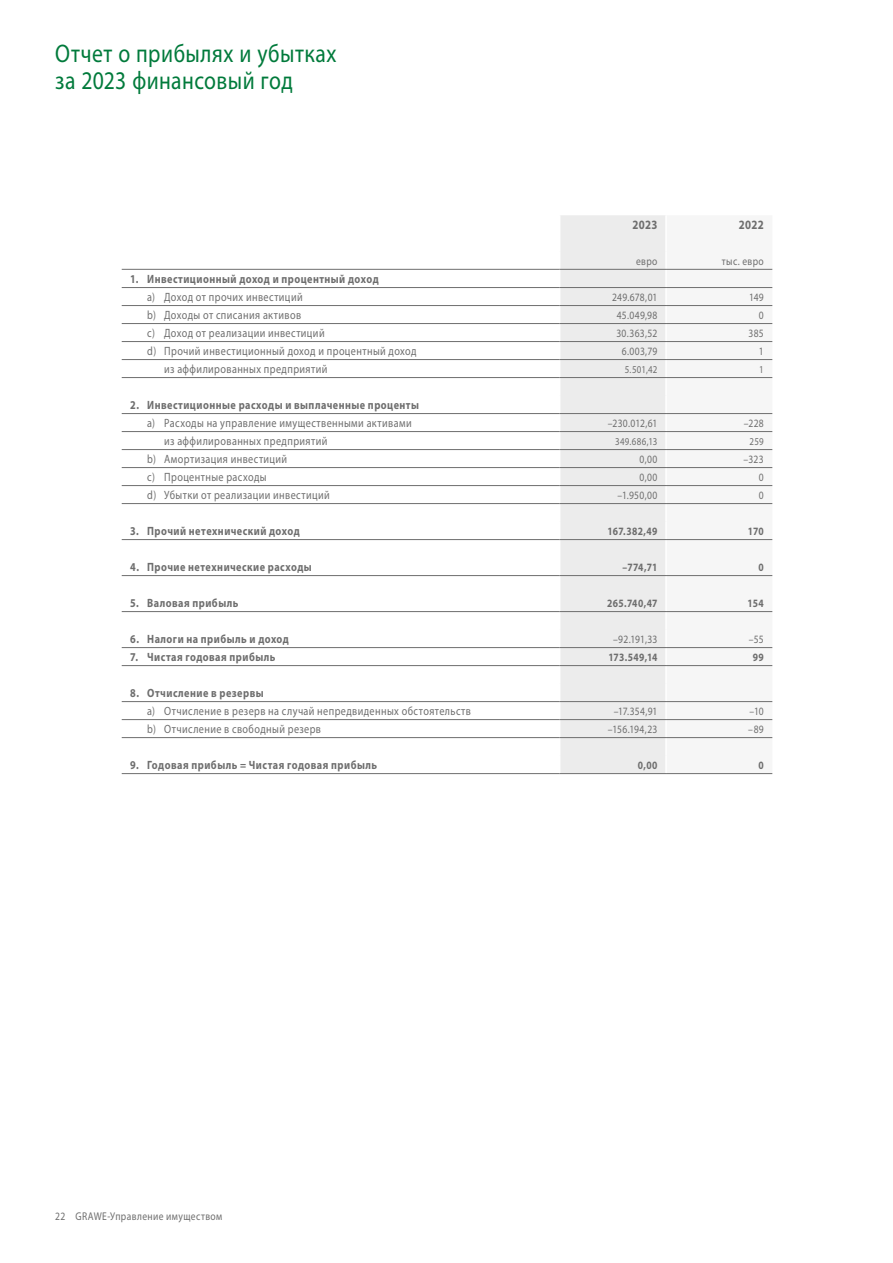
<style>
.page{position:relative;width:893px;height:1263px;background:#fff}
.page>*{position:absolute;margin:0;border:0;box-sizing:border-box;transform-origin:0 0}
.t1{font:25.5px/27px "Myriad Pro";letter-spacing:.02em;color:#007a3b;scale:.85 1}
.t2{font:700 12.75px "Myriad Pro";letter-spacing:.03em;color:#6e6e6e;scale:.85 1}
.t3{font:12px "Myriad Pro";letter-spacing:.04em;color:#6e6e6e;scale:.85 1}
.t4{font:700 12px "Myriad Pro";letter-spacing:.045em;color:#6e6e6e;scale:.85 1}
.t5{font:11.25px "Myriad Pro";letter-spacing:.035em;color:#6e6e6e;scale:.85 1}
.t6{font:700 11.25px "Myriad Pro";letter-spacing:.03em;color:#6e6e6e;scale:.85 1}
.t7{font:10.5px "Myriad Pro";letter-spacing:.03em;color:#6e6e6e;scale:.85 1}
</style>
<div class="page">
<hr style="left:892px;top:0;width:1px;height:1263px;background:#bbbcbc">
<div style="left:560px;top:215px;width:105px;height:558px;background:#ececec"></div>
<div style="left:667px;top:268px;width:105px;height:471px;background:#f6f6f6"></div>
<svg style="left:665px;top:268px;width:2px;height:237px"></svg>
<svg style="left:665px;top:612px;width:2px;height:127px"></svg>
<hr style="left:122px;top:287px;width:438px;height:1px;background:#6e6e6e">
<hr style="left:560px;top:287px;width:106px;height:1px;background:#6e6e6e">
<hr style="left:666px;top:287px;width:106px;height:1px;background:#6e6e6e">
<hr style="left:122px;top:359px;width:438px;height:1px;background:#6e6e6e">
<hr style="left:560px;top:359px;width:106px;height:1px;background:#6e6e6e">
<hr style="left:666px;top:359px;width:106px;height:1px;background:#6e6e6e">
<hr style="left:122px;top:413px;width:438px;height:1px;background:#6e6e6e">
<hr style="left:560px;top:413px;width:106px;height:1px;background:#6e6e6e">
<hr style="left:666px;top:413px;width:106px;height:1px;background:#6e6e6e">
<hr style="left:122px;top:431px;width:438px;height:1px;background:#6e6e6e">
<hr style="left:560px;top:431px;width:106px;height:1px;background:#6e6e6e">
<hr style="left:666px;top:431px;width:106px;height:1px;background:#6e6e6e">
<hr style="left:122px;top:449px;width:438px;height:1px;background:#6e6e6e">
<hr style="left:560px;top:449px;width:106px;height:1px;background:#6e6e6e">
<hr style="left:666px;top:449px;width:106px;height:1px;background:#6e6e6e">
<hr style="left:122px;top:467px;width:438px;height:1px;background:#6e6e6e">
<hr style="left:560px;top:467px;width:106px;height:1px;background:#6e6e6e">
<hr style="left:666px;top:467px;width:106px;height:1px;background:#6e6e6e">
<hr style="left:122px;top:305px;width:438px;height:1px;background:#6e6e6e">
<hr style="left:560px;top:305px;width:106px;height:1px;background:#6e6e6e">
<hr style="left:666px;top:305px;width:106px;height:1px;background:#6e6e6e">
<hr style="left:122px;top:323px;width:438px;height:1px;background:#6e6e6e">
<hr style="left:560px;top:323px;width:106px;height:1px;background:#6e6e6e">
<hr style="left:666px;top:323px;width:106px;height:1px;background:#6e6e6e">
<hr style="left:122px;top:341px;width:438px;height:1px;background:#6e6e6e">
<hr style="left:560px;top:341px;width:106px;height:1px;background:#6e6e6e">
<hr style="left:666px;top:341px;width:106px;height:1px;background:#6e6e6e">
<hr style="left:122px;top:485px;width:438px;height:1px;background:#6e6e6e">
<hr style="left:560px;top:485px;width:106px;height:1px;background:#6e6e6e">
<hr style="left:666px;top:485px;width:106px;height:1px;background:#6e6e6e">
<hr style="left:122px;top:503px;width:438px;height:1px;background:#6e6e6e">
<hr style="left:560px;top:503px;width:106px;height:1px;background:#6e6e6e">
<hr style="left:666px;top:503px;width:106px;height:1px;background:#6e6e6e">
<hr style="left:122px;top:701px;width:438px;height:1px;background:#6e6e6e">
<hr style="left:560px;top:701px;width:106px;height:1px;background:#6e6e6e">
<hr style="left:666px;top:701px;width:106px;height:1px;background:#6e6e6e">
<hr style="left:122px;top:719px;width:438px;height:1px;background:#6e6e6e">
<hr style="left:560px;top:719px;width:106px;height:1px;background:#6e6e6e">
<hr style="left:666px;top:719px;width:106px;height:1px;background:#6e6e6e">
<hr style="left:560px;top:269px;width:106px;height:1px;background:#6e6e6e">
<hr style="left:666px;top:269px;width:106px;height:1px;background:#6e6e6e">
<hr style="left:122px;top:377px;width:438px;height:1px;background:#6e6e6e">
<hr style="left:560px;top:377px;width:106px;height:1px;background:#6e6e6e">
<hr style="left:666px;top:377px;width:106px;height:1px;background:#6e6e6e">
<hr style="left:122px;top:575px;width:438px;height:1px;background:#6e6e6e">
<hr style="left:560px;top:575px;width:106px;height:1px;background:#6e6e6e">
<hr style="left:666px;top:575px;width:106px;height:1px;background:#6e6e6e">
<hr style="left:122px;top:647px;width:438px;height:1px;background:#6e6e6e">
<hr style="left:560px;top:647px;width:106px;height:1px;background:#6e6e6e">
<hr style="left:666px;top:647px;width:106px;height:1px;background:#6e6e6e">
<hr style="left:122px;top:737px;width:438px;height:1px;background:#6e6e6e">
<hr style="left:560px;top:737px;width:106px;height:1px;background:#6e6e6e">
<hr style="left:666px;top:737px;width:106px;height:1px;background:#6e6e6e">
<hr style="left:122px;top:539px;width:438px;height:1px;background:#6e6e6e">
<hr style="left:560px;top:539px;width:106px;height:1px;background:#6e6e6e">
<hr style="left:666px;top:539px;width:106px;height:1px;background:#6e6e6e">
<hr style="left:122px;top:611px;width:438px;height:1px;background:#6e6e6e">
<hr style="left:560px;top:611px;width:106px;height:1px;background:#6e6e6e">
<hr style="left:666px;top:611px;width:106px;height:1px;background:#6e6e6e">
<hr style="left:122px;top:665px;width:438px;height:1px;background:#6e6e6e">
<hr style="left:560px;top:665px;width:106px;height:1px;background:#6e6e6e">
<hr style="left:666px;top:665px;width:106px;height:1px;background:#6e6e6e">
<hr style="left:122px;top:773px;width:438px;height:1px;background:#6e6e6e">
<hr style="left:560px;top:773px;width:106px;height:1px;background:#6e6e6e">
<hr style="left:666px;top:773px;width:106px;height:1px;background:#6e6e6e">
<hr style="left:122px;top:269px;width:438px;height:1px;background:#6e6e6e">
<h1 class="t1" style="left:55px;top:40px;width:332px">Отчет о прибылях и убытках за 2023 финансовый год</h1>
<p class="t2" style="left:632px;top:216px;width:31px">2023</p>
<p class="t2" style="left:739px;top:216px;width:31px">2022</p>
<p class="t5" style="left:636px;top:254px;width:27px">евро</p>
<p class="t5" style="left:722px;top:254px;width:51px">тыс. евро</p>
<p class="t4" style="left:130px;top:271px;width:294px">1. Инвестиционный доход и процентный доход</p>
<p class="t3" style="left:147px;top:290px;width:184px">a) Доход от прочих инвестиций</p>
<p class="t5" style="left:612px;top:291px;width:55px">249.678,01</p>
<p class="t5" style="left:749px;top:291px;width:19px">149</p>
<p class="t3" style="left:147px;top:308px;width:183px">b) Доходы от списания активов</p>
<p class="t5" style="left:617px;top:309px;width:49px">45.049,98</p>
<p class="t5" style="left:759px;top:309px;width:7px">0</p>
<p class="t3" style="left:147px;top:326px;width:210px">c) Доход от реализации инвестиций</p>
<p class="t5" style="left:616px;top:327px;width:50px">30.363,52</p>
<p class="t5" style="left:748px;top:327px;width:20px">385</p>
<p class="t3" style="left:147px;top:344px;width:318px">d) Прочий инвестиционный доход и процентный доход</p>
<p class="t5" style="left:622px;top:345px;width:44px">6.003,79</p>
<p class="t5" style="left:759px;top:345px;width:7px">1</p>
<p class="t3" style="left:164px;top:362px;width:193px">из аффилированных предприятий</p>
<p class="t7" style="left:625px;top:363px;width:40px">5.501,42</p>
<p class="t7" style="left:759px;top:363px;width:7px">1</p>
<p class="t4" style="left:130px;top:397px;width:341px">2. Инвестиционные расходы и выплаченные проценты</p>
<p class="t3" style="left:147px;top:416px;width:313px">a) Расходы на управление имущественными активами</p>
<p class="t5" style="left:608px;top:417px;width:60px">–230.012,61</p>
<p class="t5" style="left:744px;top:417px;width:25px">–228</p>
<p class="t3" style="left:164px;top:434px;width:193px">из аффилированных предприятий</p>
<p class="t7" style="left:615px;top:435px;width:51px">349.686,13</p>
<p class="t7" style="left:750px;top:435px;width:18px">259</p>
<p class="t3" style="left:147px;top:452px;width:166px">b) Амортизация инвестиций</p>
<p class="t5" style="left:639px;top:453px;width:23px">0,00</p>
<p class="t5" style="left:744px;top:453px;width:25px">–323</p>
<p class="t3" style="left:147px;top:470px;width:142px">c) Процентные расходы</p>
<p class="t5" style="left:639px;top:471px;width:23px">0,00</p>
<p class="t5" style="left:759px;top:471px;width:7px">0</p>
<p class="t3" style="left:147px;top:488px;width:216px">d) Убытки от реализации инвестиций</p>
<p class="t5" style="left:617px;top:489px;width:49px">–1.950,00</p>
<p class="t5" style="left:759px;top:489px;width:7px">0</p>
<p class="t4" style="left:130px;top:523px;width:201px">3. Прочий нетехнический доход</p>
<p class="t6" style="left:608px;top:524px;width:60px">167.382,49</p>
<p class="t6" style="left:748px;top:524px;width:20px">170</p>
<p class="t4" style="left:130px;top:559px;width:215px">4. Прочие нетехнические расходы</p>
<p class="t6" style="left:622px;top:560px;width:43px">–774,71</p>
<p class="t6" style="left:758px;top:560px;width:8px">0</p>
<p class="t4" style="left:130px;top:595px;width:129px">5. Валовая прибыль</p>
<p class="t6" style="left:607px;top:596px;width:61px">265.740,47</p>
<p class="t6" style="left:747px;top:596px;width:21px">154</p>
<p class="t4" style="left:130px;top:631px;width:188px">6. Налоги на прибыль и доход</p>
<p class="t5" style="left:613px;top:633px;width:54px">–92.191,33</p>
<p class="t5" style="left:749px;top:633px;width:19px">–55</p>
<p class="t4" style="left:130px;top:649px;width:172px">7. Чистая годовая прибыль</p>
<p class="t6" style="left:608px;top:650px;width:59px">173.549,14</p>
<p class="t6" style="left:753px;top:650px;width:15px">99</p>
<p class="t4" style="left:130px;top:685px;width:159px">8. Отчисление в резервы</p>
<p class="t3" style="left:147px;top:704px;width:382px">a) Отчисление в резерв на случай непредвиденных обстоятельств</p>
<p class="t5" style="left:614px;top:705px;width:53px">–17.354,91</p>
<p class="t5" style="left:749px;top:705px;width:18px">–10</p>
<p class="t3" style="left:147px;top:722px;width:206px">b) Отчисление в свободный резерв</p>
<p class="t5" style="left:608px;top:723px;width:60px">–156.194,23</p>
<p class="t5" style="left:748px;top:723px;width:20px">–89</p>
<p class="t4" style="left:130px;top:757px;width:292px">9. Годовая прибыль = Чистая годовая прибыль</p>
<p class="t6" style="left:638px;top:758px;width:25px">0,00</p>
<p class="t6" style="left:758px;top:758px;width:8px">0</p>
<p class="t5" style="left:55px;top:1209px;width:198px">22 GRAWE-Управление имуществом</p>
</div>
